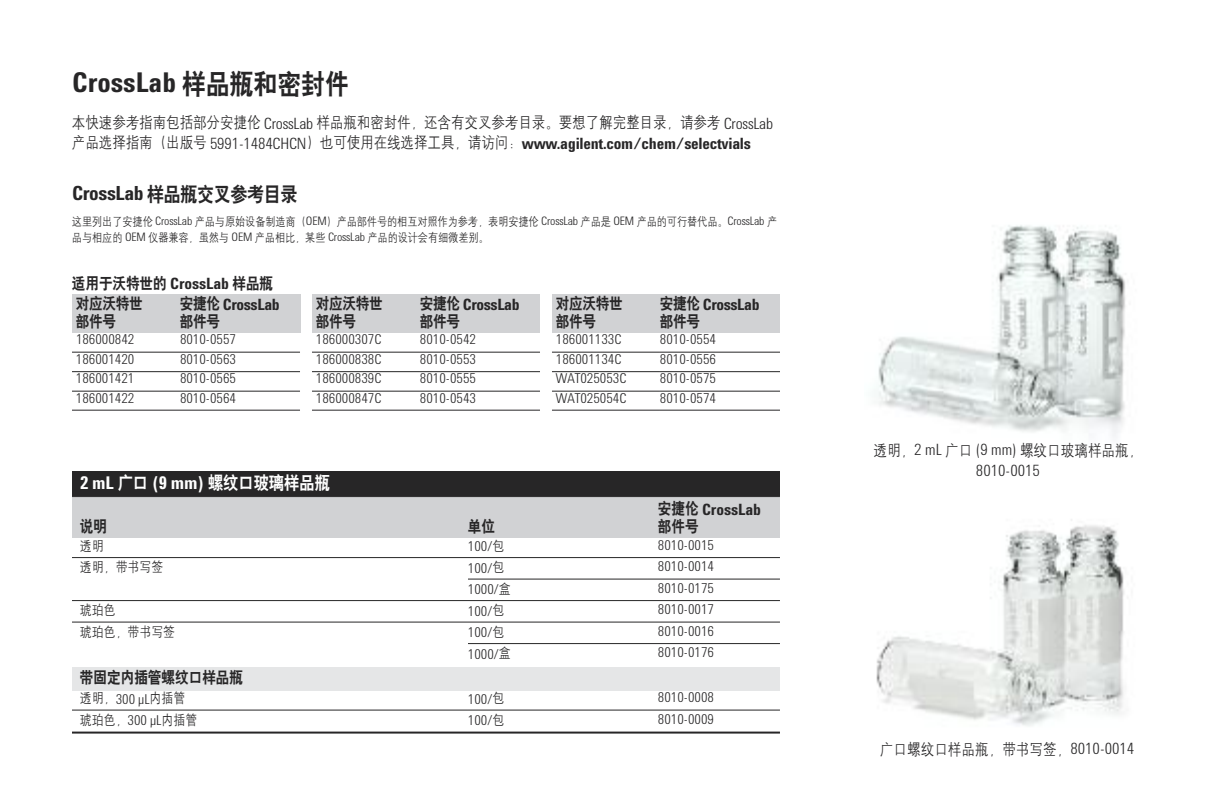
<style>
.page{position:relative;width:1224px;height:792px;background:#fff}
.page>*{position:absolute;margin:0;border:0;box-sizing:border-box;transform-origin:0 0}
.t1{font:700 28px "Agilent Cond";color:#272627}
.t2{font:20px "H Yb 2 gj";letter-spacing:-.02em;color:#272627;scale:.85 1}
.t3{font:18px "H Yb 2 gj";letter-spacing:-.005em;color:#fff;scale:.85 1}
.t4{font:16px "H Yg 2 gj";letter-spacing:-.01em;color:#272627;scale:.85 1}
.t5{font:700 16px "Agilent Condensed CFF";letter-spacing:-.015em;color:#272627}
.t6{font:16px/18px "H Yb 2 gj";letter-spacing:-.025em;color:#272627;scale:.85 1}
.t7{font:700 16px "Agilent Cond";letter-spacing:-.025em;color:#272627}
.t8{font:16px/20.4px "H Yb 2 gj";letter-spacing:-.005em;color:#272627;scale:.85 1}
.t9{font:16px "H Yb 2 gj";color:#272627;scale:.85 1}
.t10{font:700 16px "Agilent Cond";letter-spacing:-.005em;color:#272627}
.t11{font:300 16px "Agilent Cond";color:#272627}
.t12{font:300 14px "Agilent Cond";color:#272627}
.t13{font:14px "H Yg 2 gj";color:#272627;scale:.85 1}
.t14{font:12px/16px "H Yg 2 gj";letter-spacing:-.01em;color:#272627;scale:.85 1}
.s1{font-family:"H Yb 2 gj";font-weight:400}
.s2{font-family:"Agilent Cond";font-weight:300}
.s3{font-family:"H Yg 2 gj";font-weight:400}
.s4{font-family:"Agilent Cond";font-weight:700}
.s5{font-family:"Agilent Condensed CFF";font-weight:300}
</style>
<div class="page">
<div style="left:72px;top:471px;width:708px;height:26px;background:#272627"></div>
<div style="left:72px;top:497px;width:396px;height:41px;background:#d1d2d4"></div>
<div style="left:468px;top:497px;width:180px;height:41px;background:#d1d2d4"></div>
<div style="left:648px;top:497px;width:132px;height:41px;background:#d1d2d4"></div>
<div style="left:72px;top:667px;width:708px;height:24px;background:#e5e6e7"></div>
<hr style="left:72px;top:557px;width:396px;height:1px;background:#272627">
<hr style="left:468px;top:557px;width:180px;height:1px;background:#272627">
<hr style="left:648px;top:557px;width:132px;height:1px;background:#272627">
<hr style="left:72px;top:600px;width:396px;height:1px;background:#272627">
<hr style="left:468px;top:579px;width:180px;height:1px;background:#272627">
<hr style="left:648px;top:579px;width:132px;height:1px;background:#272627">
<hr style="left:468px;top:600px;width:180px;height:1px;background:#272627">
<hr style="left:648px;top:600px;width:132px;height:1px;background:#272627">
<hr style="left:72px;top:622px;width:396px;height:1px;background:#272627">
<hr style="left:468px;top:622px;width:180px;height:1px;background:#272627">
<hr style="left:648px;top:622px;width:132px;height:1px;background:#272627">
<hr style="left:468px;top:643px;width:180px;height:1px;background:#272627">
<hr style="left:648px;top:643px;width:132px;height:1px;background:#272627">
<hr style="left:72px;top:710px;width:396px;height:1px;background:#272627">
<hr style="left:468px;top:710px;width:180px;height:1px;background:#272627">
<hr style="left:648px;top:710px;width:132px;height:1px;background:#272627">
<hr style="left:72px;top:732px;width:396px;height:2px;background:#272627">
<hr style="left:468px;top:732px;width:180px;height:2px;background:#272627">
<hr style="left:648px;top:732px;width:132px;height:2px;background:#272627">
<img style="left:878px;top:225px;width:248px;height:212px">
<img style="left:876px;top:519px;width:248px;height:207px">
<div style="left:72px;top:294px;width:108px;height:39px;background:#d1d2d4"></div>
<div style="left:180px;top:294px;width:120px;height:39px;background:#d1d2d4"></div>
<div style="left:312px;top:294px;width:108px;height:39px;background:#d1d2d4"></div>
<div style="left:420px;top:294px;width:120px;height:39px;background:#d1d2d4"></div>
<hr style="left:72px;top:352px;width:108px;height:1px;background:#272627">
<hr style="left:180px;top:352px;width:120px;height:1px;background:#272627">
<hr style="left:72px;top:371px;width:108px;height:1px;background:#272627">
<hr style="left:180px;top:371px;width:120px;height:1px;background:#272627">
<hr style="left:72px;top:391px;width:108px;height:1px;background:#272627">
<hr style="left:180px;top:391px;width:120px;height:1px;background:#272627">
<hr style="left:72px;top:410px;width:108px;height:1px;background:#272627">
<hr style="left:180px;top:410px;width:120px;height:1px;background:#272627">
<div style="left:552px;top:294px;width:108px;height:39px;background:#d1d2d4"></div>
<div style="left:660px;top:294px;width:120px;height:39px;background:#d1d2d4"></div>
<hr style="left:312px;top:352px;width:108px;height:1px;background:#272627">
<hr style="left:420px;top:352px;width:120px;height:1px;background:#272627">
<hr style="left:312px;top:371px;width:108px;height:1px;background:#272627">
<hr style="left:420px;top:371px;width:120px;height:1px;background:#272627">
<hr style="left:312px;top:391px;width:108px;height:1px;background:#272627">
<hr style="left:420px;top:391px;width:120px;height:1px;background:#272627">
<hr style="left:312px;top:410px;width:108px;height:1px;background:#272627">
<hr style="left:420px;top:410px;width:120px;height:1px;background:#272627">
<hr style="left:552px;top:352px;width:108px;height:1px;background:#272627">
<hr style="left:660px;top:352px;width:120px;height:1px;background:#272627">
<hr style="left:552px;top:371px;width:108px;height:1px;background:#272627">
<hr style="left:660px;top:371px;width:120px;height:1px;background:#272627">
<hr style="left:552px;top:391px;width:108px;height:1px;background:#272627">
<hr style="left:660px;top:391px;width:120px;height:1px;background:#272627">
<hr style="left:552px;top:410px;width:108px;height:1px;background:#272627">
<hr style="left:660px;top:410px;width:120px;height:1px;background:#272627">
<h1 class="t1" style="left:72px;top:72px;width:278px">CrossLab <span class="s1">样品瓶和密封件</span></h1>
<p class="t4" style="left:72px;top:114px;width:826px">本快速参考指南包括部分安捷伦 <span class="s2">CrossLab</span> 样品瓶和密封件，还含有交叉参考目录。要想了解完整目录，请参考 <span class="s2">CrossLab</span></p>
<p class="t5" style="left:72px;top:138px;width:680px"><span class="s3">产品选择指南（出版号</span> <span class="s2">5991-1484CHCN</span><span class="s3">）也可使用在线选择工具，请访问：</span>www.agilent.com/chem/selectvials</p>
<h2 class="t2" style="left:72px;top:184px;width:267px"><span class="s4">CrossLab</span> 样品瓶交叉参考目录</h2>
<p class="t14" style="left:72px;top:213px;width:831px">这里列出了安捷伦 <span class="s2">CrossLab</span> 产品与原始设备制造商（<span class="s2">OEM</span>）产品部件号的相互对照作为参考，表明安捷伦 <span class="s2">CrossLab</span> 产品是 <span class="s2">OEM</span> 产品的可行替代品。<span class="s2">CrossLab</span> 产品与相应的 <span class="s2">OEM</span> 仪器兼容，虽然与 <span class="s2">OEM</span> 产品相比，某些 <span class="s2">CrossLab</span> 产品的设计会有细微差别。</p>
<p class="t8" style="left:72px;top:273px;width:238px">适用于沃特世的 <span class="s4">CrossLab</span> 样品瓶对应沃特世</p>
<p class="t6" style="left:76px;top:313px;width:49px">部件号</p>
<p class="t7" style="left:180px;top:299px;width:101px"><span class="s1">安捷伦</span> CrossLab</p>
<p class="t6" style="left:180px;top:313px;width:49px">部件号</p>
<p class="t12" style="left:76px;top:335px;width:60px">186000842</p>
<p class="t12" style="left:180px;top:335px;width:58px">8010-0557</p>
<p class="t12" style="left:76px;top:354px;width:60px">186001420</p>
<p class="t12" style="left:180px;top:354px;width:58px">8010-0563</p>
<p class="t12" style="left:76px;top:374px;width:60px">186001421</p>
<p class="t12" style="left:180px;top:374px;width:58px">8010-0565</p>
<p class="t12" style="left:76px;top:393px;width:60px">186001422</p>
<p class="t12" style="left:180px;top:393px;width:58px">8010-0564</p>
<p class="t6" style="left:316px;top:295px;width:80px">对应沃特世部件号</p>
<p class="t7" style="left:420px;top:299px;width:101px"><span class="s1">安捷伦</span> CrossLab</p>
<p class="t6" style="left:420px;top:313px;width:49px">部件号</p>
<p class="t12" style="left:316px;top:335px;width:67px">186000307C</p>
<p class="t12" style="left:420px;top:335px;width:58px">8010-0542</p>
<p class="t12" style="left:316px;top:354px;width:67px">186000838C</p>
<p class="t12" style="left:420px;top:354px;width:58px">8010-0553</p>
<p class="t12" style="left:316px;top:374px;width:67px">186000839C</p>
<p class="t12" style="left:420px;top:374px;width:58px">8010-0555</p>
<p class="t12" style="left:316px;top:393px;width:67px">186000847C</p>
<p class="t12" style="left:420px;top:393px;width:58px">8010-0543</p>
<p class="t3" style="left:80px;top:473px;width:296px"><span class="s4">2 mL</span> 广口 <span class="s4">(9 mm)</span> 螺纹口玻璃样品瓶</p>
<p class="t6" style="left:80px;top:517px;width:33px">说明</p>
<p class="t6" style="left:468px;top:517px;width:33px">单位</p>
<p class="t6" style="left:556px;top:295px;width:80px">对应沃特世部件号</p>
<p class="t7" style="left:660px;top:299px;width:101px"><span class="s1">安捷伦</span> CrossLab</p>
<p class="t6" style="left:660px;top:313px;width:49px">部件号</p>
<p class="t12" style="left:556px;top:335px;width:67px">186001133C</p>
<p class="t12" style="left:660px;top:335px;width:58px">8010-0554</p>
<p class="t12" style="left:556px;top:354px;width:67px">186001134C</p>
<p class="t12" style="left:660px;top:354px;width:58px">8010-0556</p>
<p class="t12" style="left:556px;top:374px;width:72px">WAT025053C</p>
<p class="t12" style="left:660px;top:374px;width:58px">8010-0575</p>
<p class="t12" style="left:556px;top:393px;width:72px">WAT025054C</p>
<p class="t12" style="left:660px;top:393px;width:58px">8010-0574</p>
<p class="t10" style="left:658px;top:504px;width:104px"><span class="s1">安捷伦</span> CrossLab</p>
<p class="t6" style="left:658px;top:517px;width:49px">部件号</p>
<p class="t13" style="left:80px;top:539px;width:30px">透明</p>
<p class="t12" style="left:468px;top:541px;width:38px">100/<span class="s3">包</span></p>
<p class="t12" style="left:658px;top:540px;width:58px">8010-0015</p>
<p class="t13" style="left:80px;top:560px;width:99px">透明，带书写签</p>
<p class="t12" style="left:468px;top:563px;width:38px">100/<span class="s3">包</span></p>
<p class="t12" style="left:658px;top:562px;width:58px">8010-0014</p>
<p class="t12" style="left:468px;top:584px;width:44px">1000/<span class="s3">盒</span></p>
<p class="t12" style="left:658px;top:583px;width:58px">8010-0175</p>
<p class="t13" style="left:80px;top:603px;width:43px">琥珀色</p>
<p class="t12" style="left:468px;top:606px;width:38px">100/<span class="s3">包</span></p>
<p class="t12" style="left:658px;top:605px;width:58px">8010-0017</p>
<p class="t13" style="left:80px;top:625px;width:114px">琥珀色，带书写签</p>
<p class="t12" style="left:468px;top:627px;width:38px">100/<span class="s3">包</span></p>
<p class="t12" style="left:658px;top:626px;width:58px">8010-0016</p>
<p class="t12" style="left:468px;top:649px;width:44px">1000/<span class="s3">盒</span></p>
<p class="t12" style="left:658px;top:648px;width:58px">8010-0176</p>
<p class="t9" style="left:80px;top:669px;width:194px">带固定内插管螺纹口样品瓶</p>
<p class="t13" style="left:80px;top:691px;width:125px">透明，<span class="s2">300</span> <span class="s5">µ</span><span class="s2">L</span>内插管</p>
<p class="t12" style="left:468px;top:694px;width:38px">100/<span class="s3">包</span></p>
<p class="t12" style="left:658px;top:693px;width:58px">8010-0008</p>
<p class="t13" style="left:80px;top:713px;width:139px">琥珀色，<span class="s2">300</span> <span class="s5">µ</span><span class="s2">L</span>内插管</p>
<p class="t12" style="left:468px;top:715px;width:38px">100/<span class="s3">包</span></p>
<p class="t12" style="left:658px;top:714px;width:58px">8010-0009</p>
<p class="t4" style="left:874px;top:442px;width:318px">透明，<span class="s2">2 mL</span> 广口 <span class="s2">(9 mm)</span> 螺纹口玻璃样品瓶，</p>
<p class="t11" style="left:976px;top:465px;width:66px">8010-0015</p>
<p class="t4" style="left:880px;top:741px;width:301px">广口螺纹口样品瓶，带书写签，<span class="s2">8010-0014</span></p>
</div>
